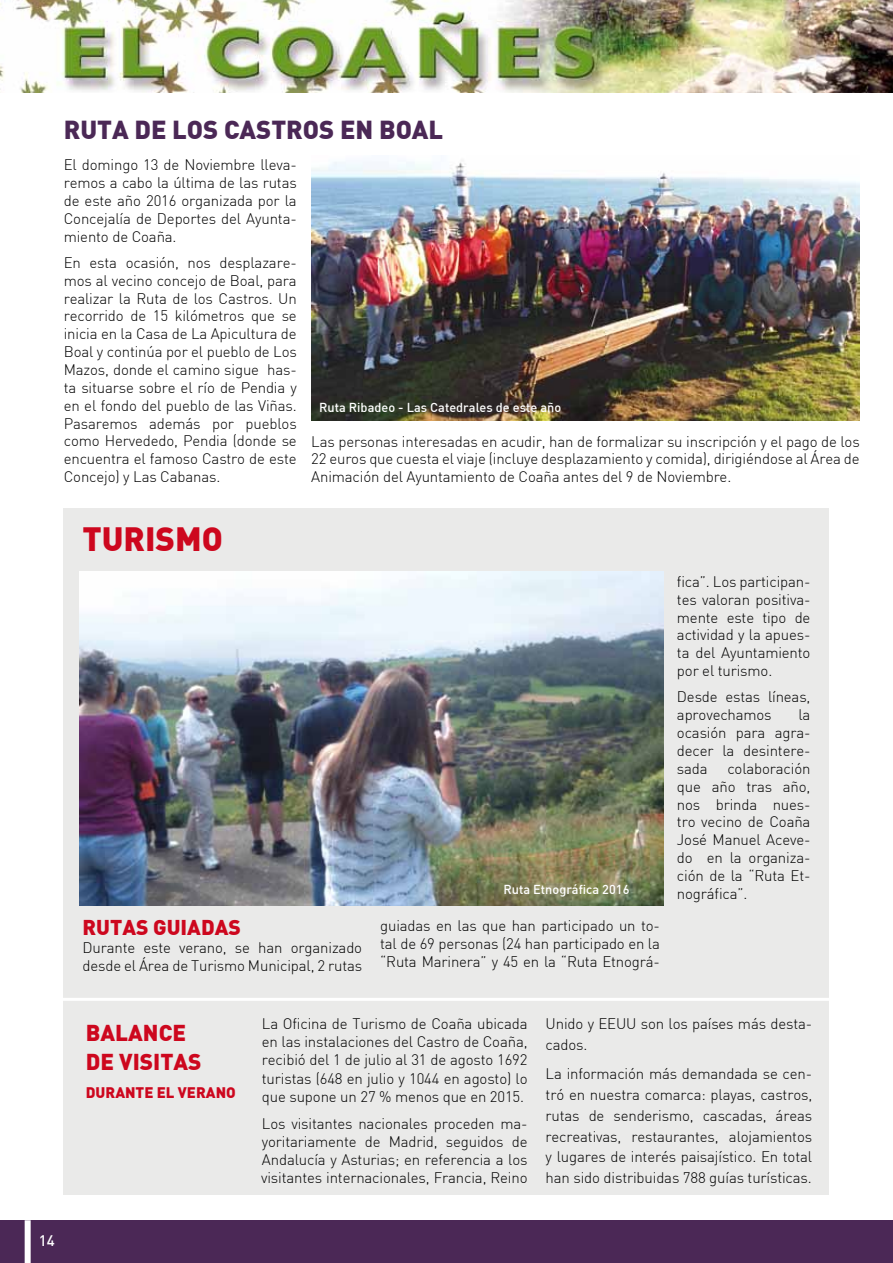
<style>
.page{position:relative;width:893px;height:1263px;background:#fff}
.page>*{position:absolute;margin:0;border:0;box-sizing:border-box;transform-origin:0 0}
.t1{font:900 33px "DIN";color:#cd071e}
.t2{font:900 25.5px "DIN";color:#4b2856}
.t3{font:900 22.5px/28.5px "DIN";color:#cd071e}
.t4{font:900 21px "DIN";color:#cd071e}
.t5{font:300 15px/17.9px "DIN";letter-spacing:-.01em;color:#000;text-align:justify}
.t6{font:900 15px "DIN";color:#cd071e}
.t7{font:500 15px "DIN";color:#fff}
.t8{font:500 12.75px "DIN";color:#fff}
</style>
<div class="page">
<img style="left:0;top:0;width:893px;height:92px">
<div style="left:0;top:1220px;width:893px;height:43px;background:#4b2856"></div>
<div style="left:25px;top:1220px;width:6px;height:43px;background:#fff"></div>
<div style="left:64px;top:509px;width:765px;height:686px;background:#eaeae9"></div>
<img style="left:311px;top:162px;width:549px;height:259px">
<img style="left:80px;top:571px;width:583px;height:335px">
<hr style="left:48px;top:998px;width:838px;height:3px;background:#fff">
<h2 class="t2" style="left:64px;top:113px;width:381px">RUTA DE LOS CASTROS EN BOAL</h2>
<p class="t5" style="left:64px;top:156px;width:235px">El domingo 13 de Noviembre lleva&shy;remos a cabo la última de las rutas de este año 2016 organizada por la Concejalía de Deportes del Ayunta&shy;miento de Coaña.</p>
<p class="t5" style="left:64px;top:253px;width:235px">En esta ocasión, nos desplazare&shy;mos al vecino concejo de Boal, para realizar la Ruta de los Castros. Un recorrido de 15 kilómetros que se inicia en la Casa de La Apicultura de Boal y continúa por el pueblo de Los Mazos, donde el camino sigue has&shy;ta situarse sobre el río de Pendia y en el fondo del pueblo de las Viñas.<br>Pasaremos además por pueblos como Hervededo, Pendia (donde se encuentra el famoso Castro de este Concejo) y Las Cabanas.</p>
<p class="t8" style="left:319px;top:399px;width:244px">Ruta Ribadeo - Las Catedrales de este año</p>
<p class="t5" style="left:311px;top:432px;width:550px">Las personas interesadas en acudir, han de formalizar su inscripción y el pago de los 22 euros que cuesta el viaje (incluye desplazamiento y comida), dirigiéndose al Área de Animación del Ayuntamiento de Coaña antes del 9 de Noviembre.</p>
<h1 class="t1" style="left:82px;top:517px;width:142px">TURISMO</h1>
<p class="t8" style="left:503px;top:881px;width:127px">Ruta Etnográfica 2016</p>
<p class="t5" style="left:677px;top:572px;width:135px">fica”. Los participan&shy;tes valoran positiva&shy;mente este tipo de actividad y la apues&shy;ta del Ayuntamiento por el turismo.</p>
<p class="t5" style="left:677px;top:688px;width:135px">Desde estas líneas, aprovechamos</p>
<p class="t5" style="left:677px;top:706px;width:135px;text-indent:121px">la ocasión para agra&shy;decer la desintere&shy;sada</p>
<p class="t5" style="left:677px;top:759px;width:135px;text-indent:50px">colaboración que año tras año, nos brinda nues&shy;tro vecino de Coaña José Manuel Aceve&shy;do en la organiza&shy;ción de la “Ruta Et&shy;nográfica”.</p>
<h3 class="t4" style="left:82px;top:914px;width:160px">RUTAS GUIADAS</h3>
<p class="t5" style="left:82px;top:939px;width:281px">Durante este verano, se han organizado desde el Área de Turismo Municipal, 2 rutas</p>
<p class="t5" style="left:380px;top:917px;width:281px">guiadas en las que han participado un to&shy;tal de 69 personas (24 han participado en la “Ruta Marinera” y 45 en la “Ruta Etnográ-</p>
<h3 class="t3" style="left:86px;top:1017px;width:117px">BALANCE<br>DE VISITAS</h3>
<p class="t6" style="left:86px;top:1083px;width:151px">DURANTE EL VERANO</p>
<p class="t5" style="left:262px;top:1014px;width:267px">La Oficina de Turismo de Coaña ubicada en las instalaciones del Castro de Coaña, recibió del 1 de julio al 31 de agosto 1692 turistas (648 en julio y 1044 en agosto) lo que supone un 27 % menos que en 2015.</p>
<p class="t5" style="left:261px;top:1114px;width:268px">Los visitantes nacionales proceden ma&shy;yoritariamente de Madrid, seguidos de Andalucía y Asturias; en referencia a los visitantes internacionales, Francia, Reino</p>
<p class="t5" style="left:546px;top:1013px;width:268px;line-height:20.9px">Unido y EEUU son los países más desta&shy;cados.</p>
<p class="t5" style="left:546px;top:1063px;width:268px;line-height:20.7px">La información más demandada se cen&shy;tró en nuestra comarca: playas, castros, rutas de senderismo, cascadas, áreas recreativas, restaurantes, alojamientos y lugares de interés paisajístico. En total han sido distribuidas 788 guías turísticas.</p>
<p class="t7" style="left:39px;top:1231px;width:17px">14</p>
</div>
